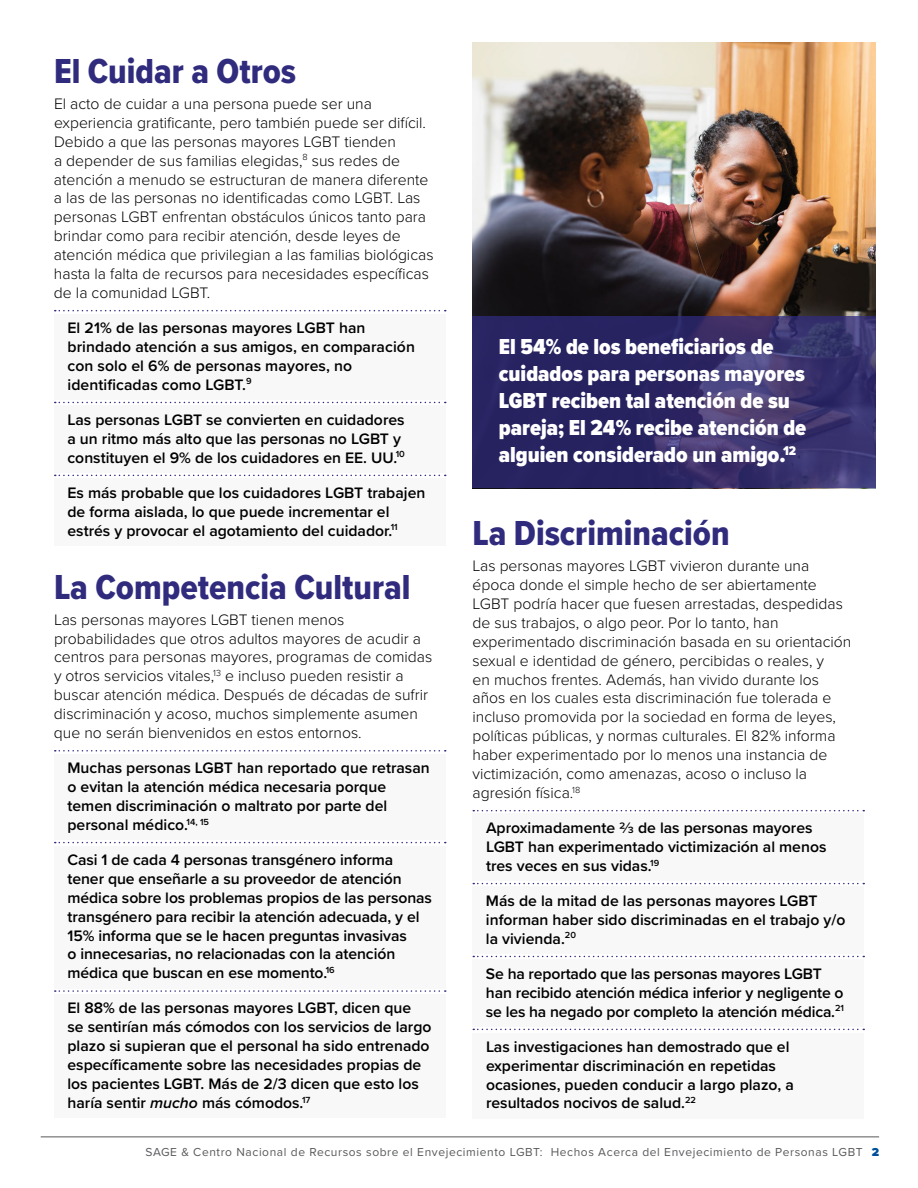
<style>
.page{position:relative;width:918px;height:1188px;background:#fff}
.page>*{position:absolute;margin:0;border:0;box-sizing:border-box;transform-origin:0 0}
.t1{font:36px "Proxima Nova Cond Extrabld";color:#302b7d}
.t2{font:900 22.5px/27px "Proxima Nova Cond";color:#fff}
.t3{font:600 15.75px/18.9px "Proxima Nova";color:#000}
.t4{font:300 15.75px/18.9px "Proxima Nova";color:#000}
.t5{font:12px "Proxima Nova";letter-spacing:.05em;color:#58595b}
.s1{font-style:italic}
.s2{font-weight:900;color:#004f9a}
</style>
<div class="page">
<hr style="left:41px;top:1137px;width:838px;height:1px;background:#58595b">
<div style="left:54px;top:314px;width:392px;height:86px;background:#f8f8f9"></div>
<svg style="left:55px;top:310px;width:391px;height:1px"></svg>
<div style="left:54px;top:406px;width:392px;height:67px;background:#f8f8f9"></div>
<svg style="left:55px;top:402px;width:391px;height:1px"></svg>
<div style="left:54px;top:479px;width:392px;height:67px;background:#f8f8f9"></div>
<svg style="left:55px;top:475px;width:391px;height:1px"></svg>
<div style="left:54px;top:754px;width:392px;height:86px;background:#f8f8f9"></div>
<svg style="left:55px;top:750px;width:391px;height:2px"></svg>
<div style="left:54px;top:846px;width:392px;height:142px;background:#f8f8f9"></div>
<svg style="left:55px;top:842px;width:391px;height:1px"></svg>
<div style="left:54px;top:994px;width:392px;height:124px;background:#f8f8f9"></div>
<svg style="left:55px;top:990px;width:391px;height:2px"></svg>
<div style="left:472px;top:814px;width:392px;height:67px;background:#f8f8f9"></div>
<svg style="left:473px;top:810px;width:391px;height:1px"></svg>
<div style="left:472px;top:887px;width:392px;height:67px;background:#f8f8f9"></div>
<svg style="left:473px;top:883px;width:391px;height:1px"></svg>
<div style="left:472px;top:960px;width:392px;height:67px;background:#f8f8f9"></div>
<svg style="left:473px;top:956px;width:391px;height:1px"></svg>
<div style="left:472px;top:1033px;width:392px;height:85px;background:#f8f8f9"></div>
<svg style="left:473px;top:1029px;width:391px;height:1px"></svg>
<img style="left:472px;top:43px;width:404px;height:274px">
<svg style="left:472px;top:317px;width:404px;height:171px;background:#322c68"></svg>
<h1 class="t1" style="left:54px;top:45px;width:244px">El Cuidar a Otros</h1>
<p class="t4" style="left:54px;top:93px;width:381px">El acto de cuidar a una persona puede ser una experiencia gratificante, pero también puede ser difícil.<br>Debido a que las personas mayores LGBT tienden<br>a depender de sus familias elegidas,<sup>8</sup> sus redes de atención a menudo se estructuran de manera diferente a las de las personas no identificadas como LGBT. Las personas LGBT enfrentan obstáculos únicos tanto para brindar como para recibir atención, desde leyes de atención médica que privilegian a las familias biológicas hasta la falta de recursos para necesidades específicas de la comunidad LGBT.</p>
<p class="t3" style="left:67px;top:318px;width:349px">El 21% de las personas mayores LGBT han brindado atención a sus amigos, en comparación con solo el 6% de personas mayores, no identificadas como LGBT.<sup>9</sup></p>
<p class="t3" style="left:68px;top:410px;width:339px">Las personas LGBT se convierten en cuidadores a un ritmo más alto que las personas no LGBT y constituyen el 9% de los cuidadores en EE. UU.<sup>10</sup></p>
<p class="t3" style="left:68px;top:483px;width:359px">Es más probable que los cuidadores LGBT trabajen de forma aislada, lo que puede incrementar el estrés y provocar el agotamiento del cuidador.<sup>11</sup></p>
<h1 class="t1" style="left:54px;top:560px;width:358px">La Competencia Cultural</h1>
<p class="t4" style="left:54px;top:609px;width:380px">Las personas mayores LGBT tienen menos probabilidades que otros adultos mayores de acudir a centros para personas mayores, programas de comidas y otros servicios vitales,<sup>13</sup> e incluso pueden resistir a buscar atención médica. Después de décadas de sufrir discriminación y acoso, muchos simplemente asumen que no serán bienvenidos en estos entornos.</p>
<p class="t3" style="left:67px;top:758px;width:364px">Muchas personas LGBT han reportado que retrasan o evitan la atención médica necesaria porque temen discriminación o maltrato por parte del personal médico.<sup>14,</sup> <sup>15</sup></p>
<p class="t3" style="left:67px;top:850px;width:366px">Casi 1 de cada 4 personas transgénero informa tener que enseñarle a su proveedor de atención médica sobre los problemas propios de las personas transgénero para recibir la atención adecuada, y el 15% informa que se le hacen preguntas invasivas<br>o innecesarias, no relacionadas con la atención médica que buscan en ese momento.<sup>16</sup></p>
<p class="t3" style="left:67px;top:998px;width:366px">El 88% de las personas mayores LGBT, dicen que<br>se sentirían más cómodos con los servicios de largo plazo si supieran que el personal ha sido entrenado específicamente sobre las necesidades propias de los pacientes LGBT. Más de 2/3 dicen que esto los haría sentir <span class="s1">mucho</span> más cómodos.<sup>17</sup></p>
<h2 class="t2" style="left:499px;top:333px;width:309px">El 54% de los beneficiarios de cuidados para personas mayores<br>LGBT reciben tal atención de su pareja; El 24% recibe atención de alguien considerado un amigo.<sup>12</sup></h2>
<h1 class="t1" style="left:472px;top:507px;width:259px">La Discriminación</h1>
<p class="t4" style="left:472px;top:556px;width:380px">Las personas mayores LGBT vivieron durante una época donde el simple hecho de ser abiertamente LGBT podría hacer que fuesen arrestadas, despedidas de sus trabajos, o algo peor. Por lo tanto, han experimentado discriminación basada en su orientación sexual e identidad de género, percibidas o reales, y<br>en muchos frentes. Además, han vivido durante los años en los cuales esta discriminación fue tolerada e incluso promovida por la sociedad en forma de leyes, políticas públicas, y normas culturales. El 82% informa haber experimentado por lo menos una instancia de victimización, como amenazas, acoso o incluso la agresión física.<sup>18</sup></p>
<p class="t3" style="left:486px;top:818px;width:342px">Aproximadamente ⅔ de las personas mayores<br>LGBT han experimentado victimización al menos tres veces en sus vidas.<sup>19</sup></p>
<p class="t3" style="left:486px;top:891px;width:361px">Más de la mitad de las personas mayores LGBT informan haber sido discriminadas en el trabajo y/o la vivienda.<sup>20</sup></p>
<p class="t3" style="left:486px;top:964px;width:359px">Se ha reportado que las personas mayores LGBT han recibido atención médica inferior y negligente o se les ha negado por completo la atención médica.<sup>21</sup></p>
<p class="t3" style="left:486px;top:1037px;width:309px">Las investigaciones han demostrado que el experimentar discriminación en repetidas ocasiones, pueden conducir a largo plazo, a resultados nocivos de salud.<sup>22</sup></p>
<p class="t5" style="left:145px;top:1143px;width:735px">SAGE &amp; Centro Nacional de Recursos sobre el Envejecimiento LGBT: Hechos Acerca del Envejecimiento de Personas LGBT <span class="s2">2</span></p>
</div>
